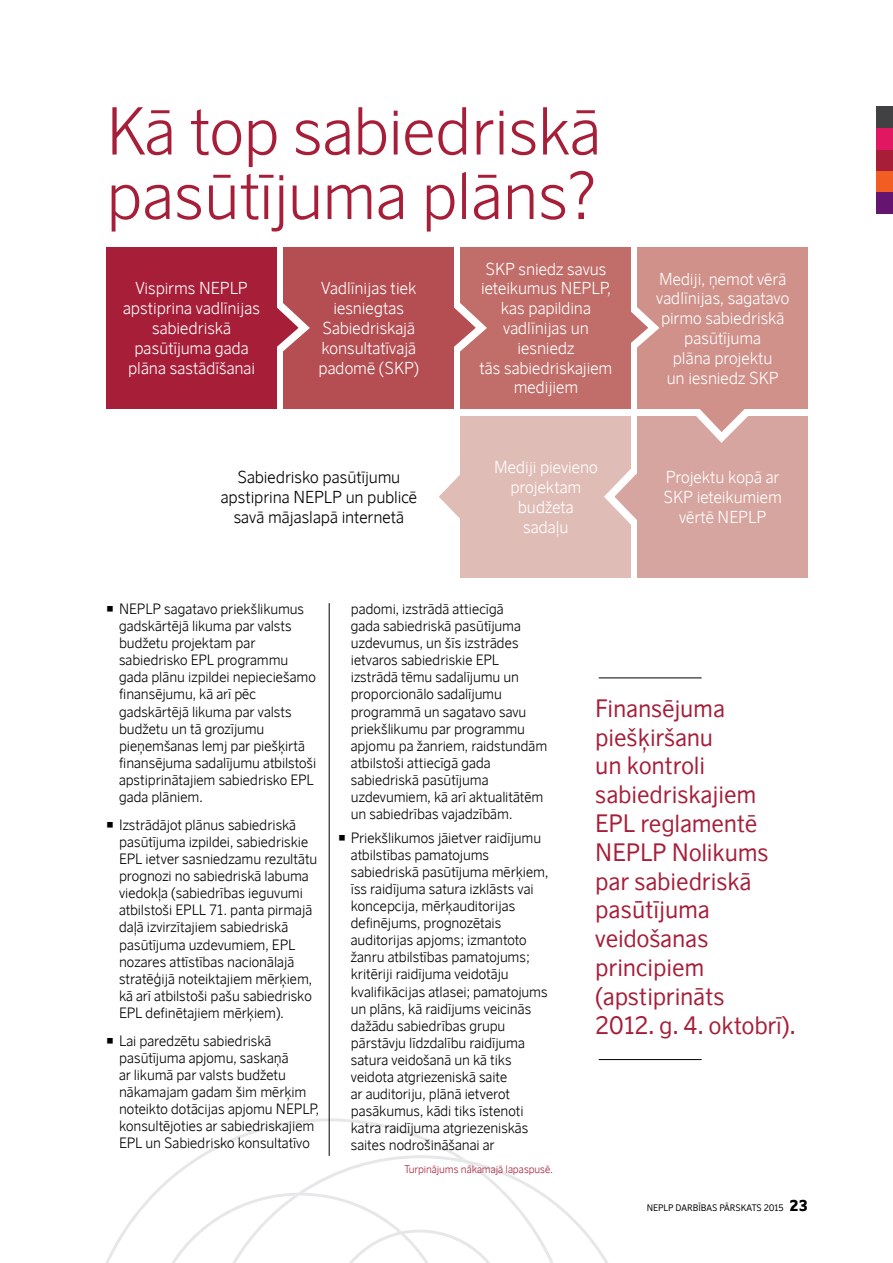
<style>
.page{position:relative;width:893px;height:1263px;background:#fff}
.page>*{position:absolute;margin:0;border:0;box-sizing:border-box;transform-origin:0 0}
.t1{font:300 64.5px/64.5px "Scandinavian Balt";color:#a71e39}
.t2{font:24px/28.8px "Scandinavian Balt";color:#a71e39}
.t3{font:300 16.5px/19.8px "Scandinavian Balt";color:#fff;text-align:center}
.t4{font:300 16.5px/19.8px "Scandinavian Balt";color:#000}
.t5{font:300 14.25px/17.1px "Scandinavian Balt";color:#000}
.t6{font:300 10.5px "Scandinavian Balt";color:#a71e39}
.t7{font:9px "Scandinavian Balt";color:#000}
.s1{font-weight:900;font-size:15px}
</style>
<div class="page">
<div style="left:876px;top:192px;width:17px;height:22px;background:#65146f"></div>
<div style="left:876px;top:171px;width:17px;height:21px;background:#f15d22"></div>
<div style="left:876px;top:149px;width:17px;height:22px;background:#a71e39"></div>
<div style="left:876px;top:128px;width:17px;height:21px;background:#e21762"></div>
<div style="left:876px;top:106px;width:17px;height:22px;background:#414042"></div>
<svg style="left:106px;top:1118px;width:352px;height:145px"></svg>
<svg style="left:208px;top:1155px;width:400px;height:108px"></svg>
<svg style="left:149px;top:1192px;width:362px;height:71px"></svg>
<hr style="left:599px;top:1059px;width:103px;height:1px;background:#000">
<hr style="left:599px;top:677px;width:103px;height:1px;background:#000">
<hr style="left:329px;top:603px;width:1px;height:553px;background:#000">
<svg style="left:439px;top:444px;width:22px;height:106px"></svg>
<div style="left:461px;top:416px;width:170px;height:161px;background:#e0bcb6"></div>
<svg style="left:604px;top:469px;width:33px;height:56px"></svg>
<div style="left:637px;top:416px;width:171px;height:161px;background:#d7a59f"></div>
<svg style="left:696px;top:409px;width:52px;height:34px"></svg>
<div style="left:637px;top:247px;width:171px;height:162px;background:#cf918a"></div>
<svg style="left:631px;top:307px;width:29px;height:41px"></svg>
<div style="left:461px;top:247px;width:170px;height:162px;background:#c16e6a"></div>
<svg style="left:454px;top:276px;width:33px;height:101px"></svg>
<div style="left:283px;top:247px;width:171px;height:162px;background:#b54e52"></div>
<svg style="left:277px;top:303px;width:33px;height:49px"></svg>
<div style="left:106px;top:247px;width:171px;height:162px;background:#a71e39"></div>
<h1 class="t1" style="left:106px;top:100px;width:496px">Kā top sabiedriskā pasūtījuma plāns?</h1>
<p class="t3" style="left:135px;top:279px;width:86px">Vispirms NEPLP</p>
<p class="t3" style="left:123px;top:299px;width:138px">apstiprina vadlīnijas</p>
<p class="t3" style="left:152px;top:318px;width:80px">sabiedriskā</p>
<p class="t3" style="left:134px;top:338px;width:116px">pasūtījuma gada</p>
<p class="t3" style="left:128px;top:358px;width:128px">plāna sastādīšanai</p>
<p class="t3" style="left:318px;top:279px;width:102px">Vadlīnijas tiek iesniegtas<br>Sabiedriskajā konsultatīvajā padomē (SKP)</p>
<p class="t3" style="left:485px;top:259px;width:11px">SKP</p>
<p class="t3" style="left:481px;top:259px;width:127px;text-align:left;text-indent:38px">sniedz savus ieteikumus NEPLP</p>
<p class="t3" style="left:607px;top:279px;width:5px">,</p>
<p class="t3" style="left:479px;top:299px;width:134px">kas papildina vadlīnijas un iesniedz<br>tās sabiedriskajiem medijiem</p>
<p class="t3" style="left:659px;top:269px;width:129px">Mediji, ņemot vērā</p>
<p class="t3" style="left:656px;top:289px;width:135px">vadlīnijas, sagatavo</p>
<p class="t3" style="left:661px;top:309px;width:125px">pirmo sabiedriskā</p>
<p class="t3" style="left:684px;top:328px;width:78px">pasūtījuma</p>
<p class="t3" style="left:673px;top:348px;width:101px">plāna projektu</p>
<p class="t3" style="left:667px;top:368px;width:93px">un iesniedz SKP</p>
<p class="t4" style="left:221px;top:468px;width:181px;text-indent:17px">Sabiedrisko pasūtījumu apstiprina NEPLP</p>
<p class="t4" style="left:234px;top:487px;width:185px;text-indent:112px">un publicē savā mājaslapā internetā</p>
<p class="t3" style="left:494px;top:458px;width:105px">Mediji pievieno projektam budžeta sadaļu</p>
<p class="t3" style="left:663px;top:468px;width:117px;text-align:left">Projektu kopā ar<br>SKP</p>
<p class="t3" style="left:679px;top:487px;width:104px;text-align:left;text-indent:18px">ieteikumiem vērtē NEPLP</p>
<p class="t5" style="left:119px;top:600px;width:187px;text-indent:45px">sagatavo priekšlikumus gadskārtējā likuma par valsts budžetu projektam par sabiedrisko EPL</p>
<p class="t5" style="left:119px;top:600px;width:19px">NEPLP</p>
<p class="t5" style="left:119px;top:652px;width:199px;text-indent:98px">programmu gada plānu izpildei nepieciešamo finansējumu, kā arī pēc gadskārtējā likuma par valsts budžetu un tā grozījumu pieņemšanas lemj par piešķirtā finansējuma sadalījumu atbilstoši apstiprinātajiem sabiedrisko EPL gada plāniem.</p>
<p class="t5" style="left:119px;top:816px;width:191px">Izstrādājot plānus sabiedriskā pasūtījuma izpildei, sabiedriskie<br>EPL</p>
<p class="t5" style="left:119px;top:850px;width:200px;text-indent:27px">ietver sasniedzamu rezultātu prognozi no sabiedriskā labuma viedokļa (sabiedrības ieguvumi atbilstoši EPLL</p>
<p class="t5" style="left:119px;top:902px;width:195px;text-indent:90px">71. panta pirmajā daļā izvirzītajiem sabiedriskā pasūtījuma uzdevumiem, EPL nozares attīstības nacionālajā stratēģijā noteiktajiem mērķiem, kā arī atbilstoši pašu sabiedrisko<br>EPL</p>
<p class="t5" style="left:119px;top:999px;width:166px;line-height:27.8px;text-indent:27px">definētajiem mērķiem).<br>Lai paredzētu sabiedriskā</p>
<p class="t5" style="left:119px;top:1049px;width:189px">pasūtījuma apjomu, saskaņā<br>ar likumā par valsts budžetu nākamajam gadam šim mērķim noteikto dotācijas apjomu NEPLP</p>
<p class="t5" style="left:316px;top:1100px;width:5px">,</p>
<p class="t5" style="left:119px;top:1118px;width:197px">konsultējoties ar sabiedriskajiem<br>EPL</p>
<p class="t5" style="left:146px;top:1135px;width:166px">un Sabiedrisko konsultatīvo</p>
<p class="t5" style="left:351px;top:600px;width:198px">padomi, izstrādā attiecīgā<br>gada sabiedriskā pasūtījuma uzdevumus, un šīs izstrādes ietvaros sabiedriskie EPL<br>izstrādā tēmu sadalījumu un proporcionālo sadalījumu programmā un sagatavo savu priekšlikumu par programmu apjomu pa žanriem, raidstundām atbilstoši attiecīgā gada sabiedriskā pasūtījuma uzdevumiem, kā arī aktualitātēm un sabiedrības vajadzībām.</p>
<p class="t5" style="left:351px;top:829px;width:199px">Priekšlikumos jāietver raidījumu atbilstības pamatojums sabiedriskā pasūtījuma mērķiem, īss raidījuma satura izklāsts vai koncepcija, mērķauditorijas definējums, prognozētais auditorijas apjoms; izmantoto žanru atbilstības pamatojums; kritēriji raidījuma veidotāju kvalifikācijas atlasei; pamatojums un plāns, kā raidījums veicinās dažādu sabiedrības grupu pārstāvju līdzdalību raidījuma satura veidošanā un kā tiks veidota atgriezeniskā saite<br>ar auditoriju, plānā ietverot pasākumus, kādi tiks īstenoti katra raidījuma atgriezeniskās saites nodrošināšanai ar</p>
<p class="t6" style="left:404px;top:1163px;width:150px">Turpinājums nākamajā lapaspusē.</p>
<h2 class="t2" style="left:595px;top:694px;width:202px">Finansējuma piešķiršanu<br>un kontroli sabiedriskajiem<br>EPL reglamentē<br>NEPLP Nolikums par sabiedriskā pasūtījuma veidošanas principiem (apstiprināts<br>2012. g. 4. oktobrī).</h2>
<p class="t7" style="left:647px;top:1202px;width:163px">NEPLP DARBĪBAS PĀRSKATS 2015 <span class="s1">23</span></p>
</div>
